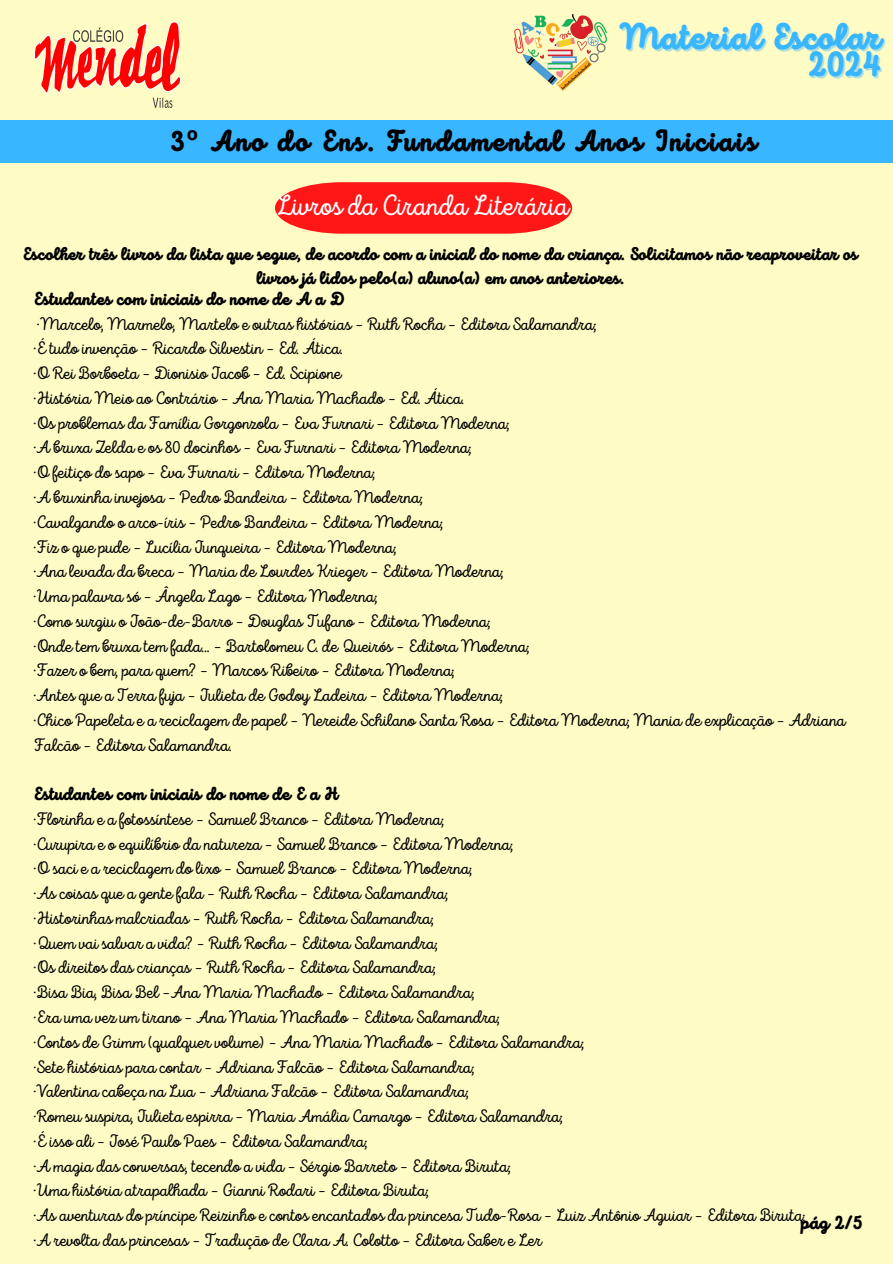
<style>
.page{position:relative;width:893px;height:1264px;background:#fff}
.page>*{position:absolute;margin:0;border:0;box-sizing:border-box;transform-origin:0 0}
.t1{font:900 35.55px/28.5px "Intro Script";color:#38b6ff;text-align:right}
.t2{font:900 29.1px "Intro Script";letter-spacing:.07em;color:#000}
.t3{font:29.1px "Intro Script";color:#fff}
.t4{font:900 19.05px "Intro Script";color:#000}
.t5{font:18px/24.8px "Intro Script";color:#000}
.t6{font:900 18px "Intro Script";color:#000}
.t7{font:900 17.55px/23.7px "Intro Script";color:#000;text-align:center}
.s1{color:rgb(56 182 255/.4)}
.s2{font-family:"Noto Sans";font-weight:700}
</style>
<div class="page">
<div style="left:0;top:0;width:892px;height:1263px;background:#fffbc5"></div>
<div style="left:0;top:120px;width:892px;height:43px;background:#38b6ff"></div>
<img style="left:514px;top:15px;width:93px;height:75px">
<img style="left:34px;top:22px;width:147px;height:85px">
<svg style="left:275px;top:182px;width:297px;height:52px;background:#ff2e28"></svg>
<p class="t1" style="left:619px;top:27px;width:265px">Material Escolar<br><span class="s1">2024</span></p>
<p class="t2" style="left:171px;top:130px;width:587px">3<span class="s2">º</span> Ano do Ens. Fundamental Anos Iniciais</p>
<p class="t3" style="left:276px;top:193px;width:294px">Livros da Ciranda Literária</p>
<p class="t7" style="left:22px;top:244px;width:836px">Escolher três livros da lista que segue, de acordo com a inicial do nome da criança. Solicitamos não reaproveitar os livros já lidos pelo(a) aluno(a) em anos anteriores.</p>
<p class="t6" style="left:33px;top:291px;width:312px">Estudantes com iniciais do nome de A a D</p>
<p class="t5" style="left:37px;top:313px;width:560px">·Marcelo, Marmelo, Martelo e outras histórias – Ruth Rocha – Editora Salamandra;</p>
<p class="t5" style="left:33px;top:338px;width:310px">·É tudo invenção – Ricardo Silvestin – Ed. Ática.</p>
<p class="t5" style="left:33px;top:362px;width:309px">·O Rei Borboeta – Dionisio Jacob – Ed. Scipione</p>
<p class="t5" style="left:33px;top:387px;width:432px">·História Meio ao Contrário – Ana Maria Machado – Ed. Ática.</p>
<p class="t5" style="left:33px;top:412px;width:477px">·Os problemas da Família Gorgonzola – Eva Furnari – Editora Moderna;</p>
<p class="t5" style="left:33px;top:437px;width:439px">·A bruxa Zelda e os 80 docinhos – Eva Furnari – Editora Moderna;</p>
<p class="t5" style="left:33px;top:461px;width:343px">·O feitiço do sapo – Eva Furnari – Editora Moderna;</p>
<p class="t5" style="left:33px;top:486px;width:390px">·A bruxinha invejosa – Pedro Bandeira – Editora Moderna;</p>
<p class="t5" style="left:33px;top:511px;width:411px">·Cavalgando o arco-íris – Pedro Bandeira – Editora Moderna;</p>
<p class="t5" style="left:33px;top:536px;width:364px">·Fiz o que pude – Lucília Junqueira – Editora Moderna;</p>
<p class="t5" style="left:33px;top:560px;width:471px">·Ana levada da breca – Maria de Lourdes Krieger – Editora Moderna;</p>
<p class="t5" style="left:33px;top:585px;width:345px">·Uma palavra só – Ângela Lago – Editora Moderna;</p>
<p class="t5" style="left:33px;top:610px;width:458px">·Como surgiu o João-de-Barro – Douglas Tufano – Editora Moderna;</p>
<p class="t5" style="left:33px;top:635px;width:497px">·Onde tem bruxa tem fada... – Bartolomeu C. de Queirós – Editora Moderna;</p>
<p class="t5" style="left:33px;top:659px;width:422px">·Fazer o bem, para quem? – Marcos Ribeiro – Editora Moderna;</p>
<p class="t5" style="left:33px;top:684px;width:470px">·Antes que a Terra fuja – Julieta de Godoy Ladeira – Editora Moderna;</p>
<p class="t5" style="left:33px;top:709px;width:813px">·Chico Papeleta e a reciclagem de papel – Nereide Schilano Santa Rosa – Editora Moderna; Mania de explicação – Adriana<br>Falcão – Editora Salamandra.</p>
<p class="t6" style="left:33px;top:786px;width:306px">Estudantes com iniciais do nome de E a H</p>
<p class="t5" style="left:33px;top:808px;width:412px">·Florinha e a fotossíntese – Samuel Branco – Editora Moderna;</p>
<p class="t5" style="left:33px;top:833px;width:481px">·Curupira e o equilíbrio da natureza – Samuel Branco – Editora Moderna;</p>
<p class="t5" style="left:33px;top:857px;width:440px">·O saci e a reciclagem do lixo – Samuel Branco – Editora Moderna;</p>
<p class="t5" style="left:33px;top:882px;width:416px">·As coisas que a gente fala – Ruth Rocha – Editora Salamandra;</p>
<p class="t5" style="left:33px;top:907px;width:402px">·Historinhas malcriadas – Ruth Rocha – Editora Salamandra;</p>
<p class="t5" style="left:33px;top:932px;width:405px">·Quem vai salvar a vida? – Ruth Rocha – Editora Salamandra;</p>
<p class="t5" style="left:33px;top:956px;width:404px">·Os direitos das crianças – Ruth Rocha – Editora Salamandra;</p>
<p class="t5" style="left:33px;top:981px;width:442px">·Bisa Bia, Bisa Bel –Ana Maria Machado – Editora Salamandra;</p>
<p class="t5" style="left:33px;top:1006px;width:468px">·Era uma vez um tirano – Ana Maria Machado – Editora Salamandra;</p>
<p class="t5" style="left:33px;top:1031px;width:552px">·Contos de Grimm (qualquer volume) – Ana Maria Machado – Editora Salamandra;</p>
<p class="t5" style="left:33px;top:1055px;width:442px">·Sete histórias para contar – Adriana Falcão – Editora Salamandra;</p>
<p class="t5" style="left:33px;top:1080px;width:437px">·Valentina cabeça na Lua – Adriana Falcão – Editora Salamandra;</p>
<p class="t5" style="left:33px;top:1105px;width:531px">·Romeu suspira, Julieta espirra – Maria Amália Camargo – Editora Salamandra;</p>
<p class="t5" style="left:33px;top:1130px;width:335px">·É isso ali – José Paulo Paes – Editora Salamandra;</p>
<p class="t5" style="left:33px;top:1154px;width:478px">·A magia das conversas, tecendo a vida – Sérgio Barreto – Editora Biruta;</p>
<p class="t5" style="left:33px;top:1179px;width:397px">·Uma história atrapalhada – Gianni Rodari – Editora Biruta;</p>
<p class="t5" style="left:33px;top:1204px;width:773px">·As aventuras do príncipe Reizinho e contos encantados da princesa Tudo-Rosa – Luiz Antônio Aguiar – Editora Biruta;</p>
<p class="t5" style="left:33px;top:1229px;width:509px">·A revolta das princesas – Tradução de Clara A. Colotto – Editora Saber e Ler</p>
<p class="t4" style="left:800px;top:1215px;width:63px">pág 2/5</p>
</div>
